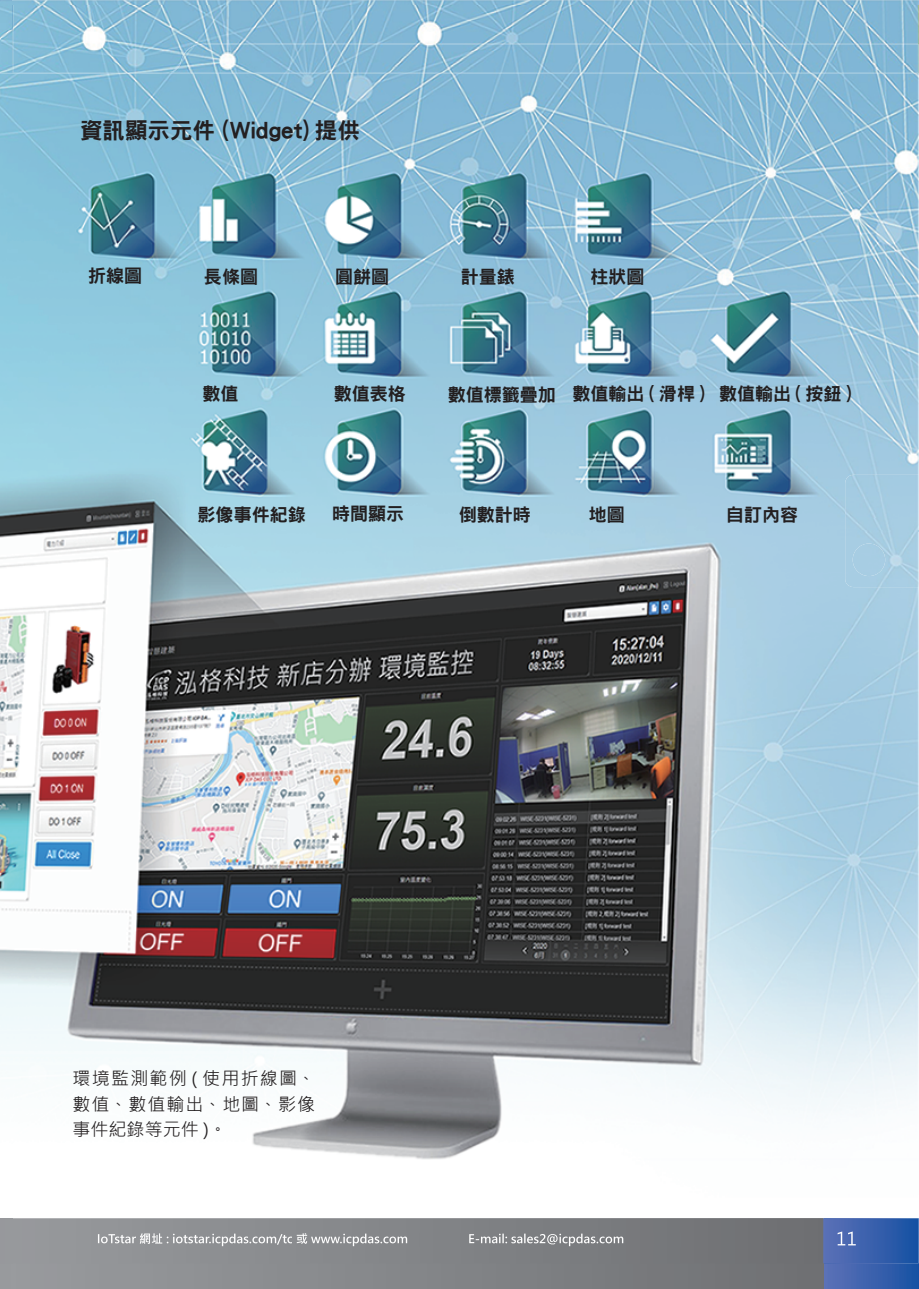
<style>
.page{position:relative;width:919px;height:1289px;background:#fff}
.page>*{position:absolute;margin:0;border:0;box-sizing:border-box;transform-origin:0 0}
.t1{font:22.5px "DFN Hei XB HKP BF";color:#231f20}
.t2{font:18px "DFN Hei XB HKP BF";color:#231f20}
.t3{font:18px/25.5px "Microsoft Jheng Hei";letter-spacing:.05em;color:#231f20;text-align:justify}
</style>
<div class="page">
<img style="left:918px;top:5px;width:1px;height:39px">
<div style="left:0;top:1263px;width:13px;height:25px;background:#989a9d"></div>
<svg style="left:823px;top:1263px;width:95px;height:25px;background:#3c62ac"></svg>
<div style="left:13px;top:1263px;width:810px;height:25px;background:linear-gradient(to right,#999b9e,#6f7073)"></div>
<svg style="left:918px;top:44px;width:1px;height:29px"></svg>
<img style="left:0;top:73px;width:918px;height:1086px">
<img style="left:0;top:0;width:918px;height:73px">
<img style="left:0;top:1218px;width:918px;height:45px">
<img style="left:837px;top:1231px;width:18px;height:14px">
<img style="left:98px;top:1233px;width:71px;height:10px">
<img style="left:173px;top:1233px;width:119px;height:13px">
<img style="left:293px;top:1233px;width:15px;height:10px">
<img style="left:311px;top:1233px;width:97px;height:13px">
<img style="left:408px;top:1233px;width:276px;height:13px">
<img style="left:875px;top:600px;width:11px;height:35px">
<img style="left:845px;top:475px;width:73px;height:112px">
<img style="left:860px;top:492px;width:18px;height:25px">
<img style="left:855px;top:530px;width:63px;height:1px">
<img style="left:852px;top:543px;width:33px;height:33px">
<img style="left:863px;top:547px;width:14px;height:25px">
<img style="left:13px;top:73px;width:157px;height:1px">
<img style="left:13px;top:5px;width:150px;height:68px">
<img style="left:170px;top:44px;width:748px;height:29px">
<p class="t1" style="left:80px;top:119px;width:281px">資訊顯示元件 (Widget) 提供</p>
<p class="t2" style="left:88px;top:267px;width:55px">折線圖</p>
<p class="t2" style="left:204px;top:267px;width:55px">長條圖</p>
<p class="t2" style="left:335px;top:267px;width:55px">圓餅圖</p>
<p class="t2" style="left:460px;top:268px;width:55px">計量錶</p>
<p class="t2" style="left:590px;top:267px;width:55px">柱狀圖</p>
<p class="t2" style="left:202px;top:385px;width:37px">數值</p>
<p class="t2" style="left:334px;top:385px;width:73px">數值表格</p>
<p class="t2" style="left:447px;top:385px;width:259px">數值標籤疊加 數值輸出 ( 滑桿 )</p>
<p class="t2" style="left:719px;top:385px;width:134px">數值輸出 ( 按鈕 )</p>
<p class="t2" style="left:198px;top:505px;width:109px">影像事件紀錄</p>
<p class="t2" style="left:332px;top:504px;width:73px">時間顯示</p>
<p class="t2" style="left:458px;top:505px;width:73px">倒數計時</p>
<p class="t2" style="left:589px;top:505px;width:37px">地圖</p>
<p class="t2" style="left:726px;top:505px;width:74px">自訂內容</p>
<p class="t3" style="left:73px;top:1065px;width:244px">環境監測範例 ( 使用折線圖、數值、數值輸出、地圖、影像事件紀錄等元件 )。</p>
</div>
